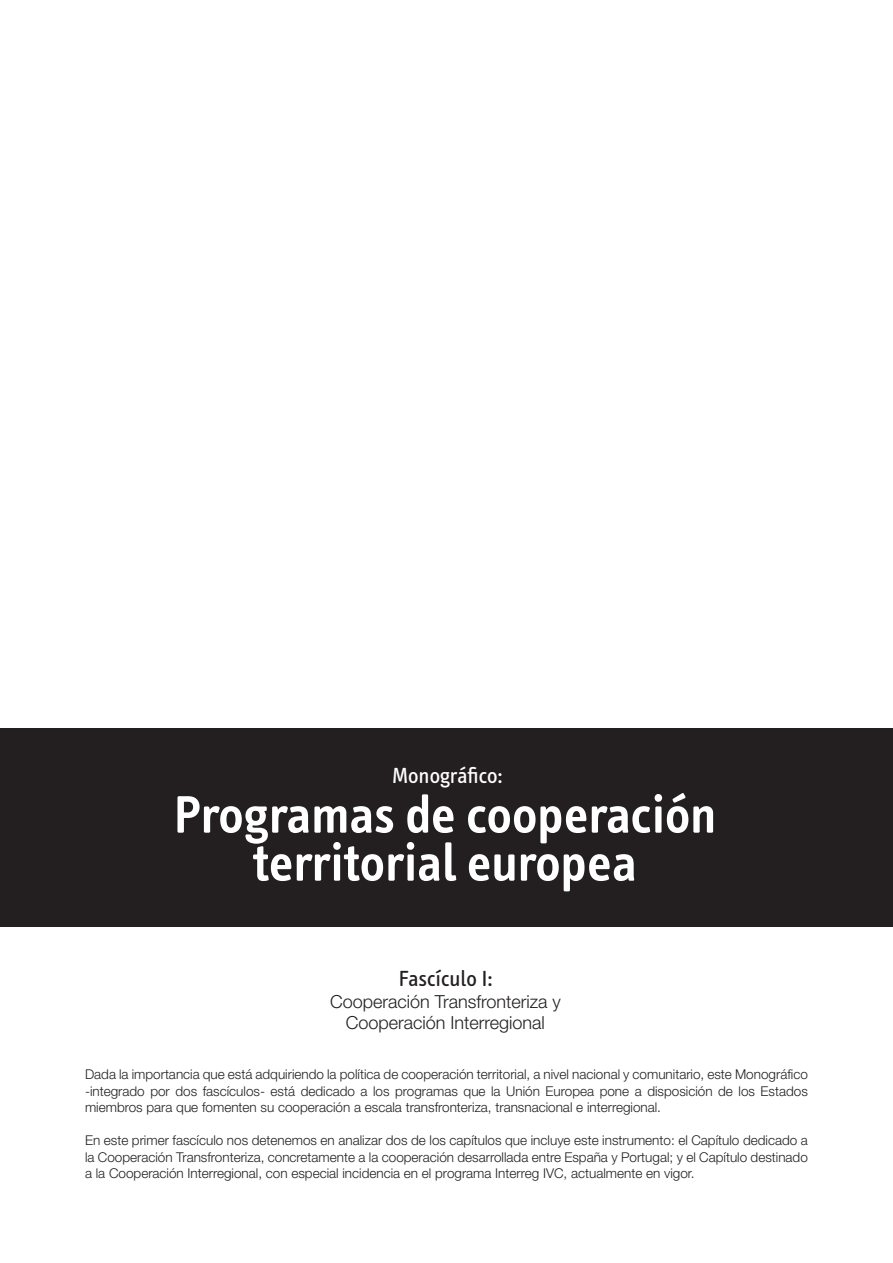
<style>
.page{position:relative;width:893px;height:1263px;background:#fff}
.page>*{position:absolute;margin:0;border:0;box-sizing:border-box;transform-origin:0 0}
.t1{font:600 54px/48px "Info Text";color:#fff;text-align:center}
.t2{font:22.5px "Info Text";color:#fff}
.t3{font:22.5px "Info Text";color:#231f20}
.t4{font:300 18px/21.6px "Helvetica Neue";color:#231f20;text-align:center}
.t5{font:300 13.5px/16.5px "Helvetica Neue";color:#231f20;text-align:justify}
</style>
<div class="page">
<div style="left:0;top:728px;width:893px;height:199px;background:#231f20"></div>
<h2 class="t2" style="left:392px;top:763px;width:112px">Monográfico:</h2>
<h1 class="t1" style="left:173px;top:791px;width:544px">Programas de cooperación territorial europea</h1>
<h2 class="t3" style="left:398px;top:966px;width:95px">Fascículo I:</h2>
<h3 class="t4" style="left:330px;top:990px;width:232px">Cooperación Transfronteriza y<br>Cooperación Interregional</h3>
<p class="t5" style="left:85px;top:1066px;width:724px">Dada la importancia que está adquiriendo la política de cooperación territorial, a nivel nacional y comunitario, este Monográfico -integrado por dos fascículos- está dedicado a los programas que la Unión Europea pone a disposición de los Estados miembros para que fomenten su cooperación a escala transfronteriza, transnacional e interregional.</p>
<p class="t5" style="left:85px;top:1132px;width:724px">En este primer fascículo nos detenemos en analizar dos de los capítulos que incluye este instrumento: el Capítulo dedicado a la Cooperación Transfronteriza, concretamente a la cooperación desarrollada entre España y Portugal; y el Capítulo destinado a la Cooperación Interregional, con especial incidencia en el programa Interreg IVC, actualmente en vigor.</p>
</div>
